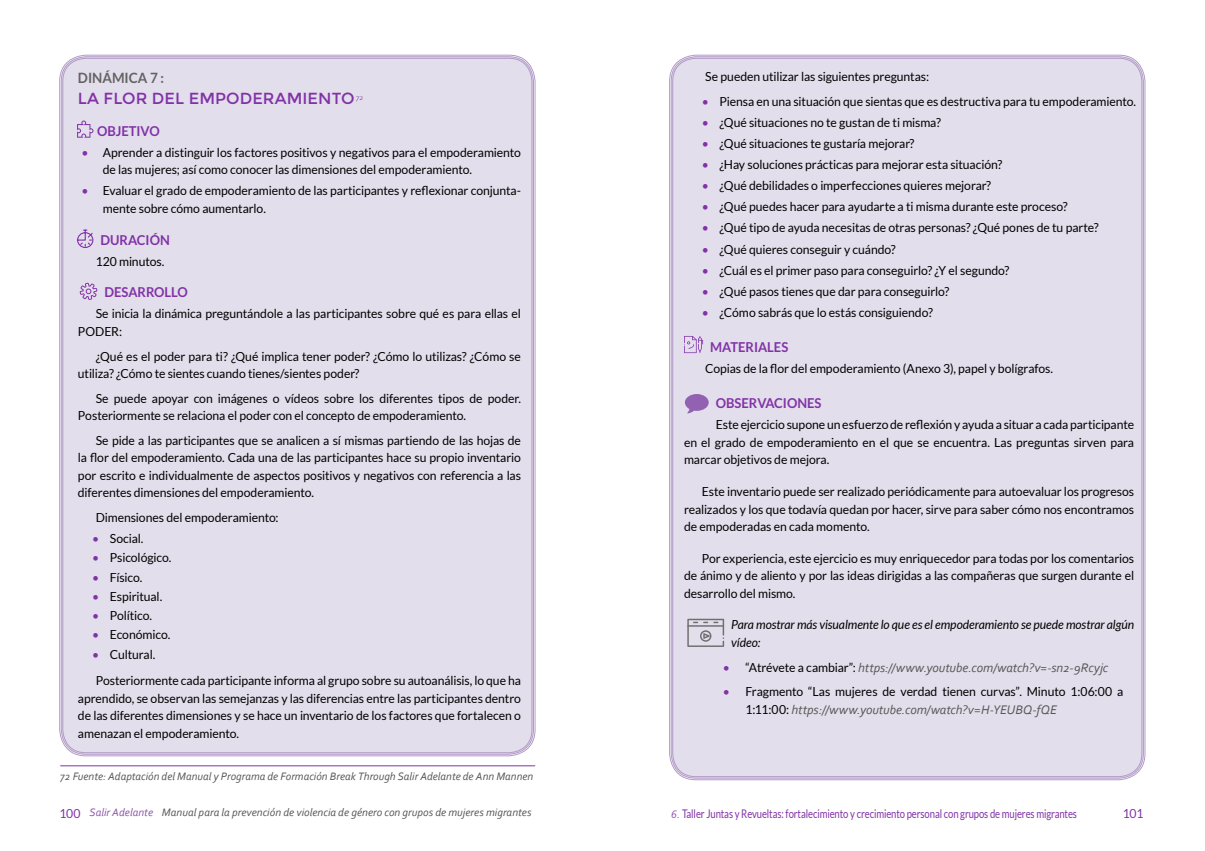
<style>
.page{position:relative;width:1205px;height:851px;background:#fff}
.page>*{position:absolute;margin:0;border:0;box-sizing:border-box;transform-origin:0 0}
.t1{font:16px "Montserrat";letter-spacing:.005em;color:#8132a7}
.t2{font:700 14.25px "Lato";color:#646363;scale:.95 1}
.t3{font:700 13.62px "Lato";color:#8132a7;scale:.95 1}
.t4{font:italic 13px "Corbel";letter-spacing:-.005em;color:#575756}
.t5{font:12.5px/17.5px "Lato";letter-spacing:-.005em;color:#000}
.t6{font:italic 12.5px/17.5px "Lato";letter-spacing:-.005em;color:#000}
.t7{font:12.5px "Lato";color:#8132a7}
.t8{font:11.88px "Lato";letter-spacing:-.01em;color:#8132a7;scale:.8 1}
.t9{font:italic 11.25px "Corbel";color:#575756}
.s1{color:#8132a7}
.s2{font-family:"Lato";font-style:normal;font-size:12.5px;color:#8132a7}
.s3{font-family:"Lato";font-style:normal;font-size:12.5px;color:#000}
.s4{color:#8d55ae}
.s5{font-family:"Corbel";font-style:italic;font-size:11.25px;color:#8d55ae}
</style>
<div class="page">
<div style="left:61px;top:56px;width:473px;height:698px;background:#e3deeb"></div>
<div style="left:670px;top:56px;width:474px;height:722px;background:#e3deeb"></div>
<hr style="left:60px;top:765px;width:475px;height:1px;background:#8132a7">
<svg style="left:77px;top:120px;width:16px;height:18px"></svg>
<svg style="left:77px;top:229px;width:17px;height:19px"></svg>
<svg style="left:80px;top:282px;width:17px;height:18px"></svg>
<svg style="left:684px;top:336px;width:19px;height:17px"></svg>
<svg style="left:685px;top:394px;width:24px;height:19px"></svg>
<svg style="left:687px;top:618px;width:37px;height:28px"></svg>
<p class="t2" style="left:78px;top:70px;width:92px">DINÁMICA 7 :</p>
<p class="t1" style="left:78px;top:89px;width:287px">LA FLOR DEL EMPODERAMIENTO <sup>72</sup></p>
<p class="t3" style="left:97px;top:123px;width:68px">OBJETIVO</p>
<p class="t5" style="left:103px;top:143px;width:420px;text-indent:-21px"><span class="s1">•</span> Aprender a distinguir los factores positivos y negativos para el empoderamiento de las mujeres; así como conocer las dimensiones del empoderamiento.</p>
<p class="t5" style="left:103px;top:182px;width:420px;text-indent:-21px"><span class="s1">•</span> Evaluar el grado de empoderamiento de las participantes y reflexionar conjunta&shy;mente sobre cómo aumentarlo.</p>
<p class="t3" style="left:101px;top:232px;width:74px">DURACIÓN</p>
<p class="t5" style="left:96px;top:252px;width:70px">120 minutos.</p>
<p class="t3" style="left:104px;top:284px;width:89px">DESARROLLO</p>
<p class="t5" style="left:78px;top:305px;width:444px;text-indent:18px">Se inicia la dinámica preguntándole a las participantes sobre qué es para ellas el<br>PODER:</p>
<p class="t5" style="left:78px;top:347px;width:444px;text-indent:18px">¿Qué es el poder para ti? ¿Qué implica tener poder? ¿Cómo lo utilizas? ¿Cómo se utiliza? ¿Cómo te sientes cuando tienes/sientes poder?</p>
<p class="t5" style="left:78px;top:389px;width:444px;text-indent:18px">Se puede apoyar con imágenes o vídeos sobre los diferentes tipos de poder.<br>Posteriormente se relaciona el poder con el concepto de empoderamiento.</p>
<p class="t5" style="left:78px;top:431px;width:444px;text-align:justify;text-indent:18px">Se pide a las participantes que se analicen a sí mismas partiendo de las hojas de la flor del empoderamiento. Cada una de las participantes hace su propio inventario por escrito e individualmente de aspectos positivos y negativos con referencia a las diferentes dimensiones del empoderamiento.</p>
<p class="t5" style="left:96px;top:508px;width:184px">Dimensiones del empoderamiento:</p>
<p class="t5" style="left:92px;top:529px;width:53px"><span class="s1">•</span> Social.</p>
<p class="t5" style="left:92px;top:549px;width:81px"><span class="s1">•</span> Psicológico.</p>
<p class="t5" style="left:92px;top:568px;width:52px"><span class="s1">•</span> Físico.</p>
<p class="t5" style="left:92px;top:587px;width:72px"><span class="s1">•</span> Espiritual.</p>
<p class="t5" style="left:92px;top:606px;width:61px"><span class="s1">•</span> Político.</p>
<p class="t5" style="left:92px;top:626px;width:80px"><span class="s1">•</span> Económico.</p>
<p class="t5" style="left:92px;top:640px;width:430px;line-height:26.4px"><span class="s1">•</span> Cultural.<br>Posteriormente cada participante informa al grupo sobre su autoanálisis, lo que ha</p>
<p class="t5" style="left:78px;top:689px;width:444px;text-align:justify">aprendido, se observan las semejanzas y las diferencias entre las participantes dentro de las diferentes dimensiones y se hace un inventario de los factores que fortalecen o amenazan el empoderamiento.</p>
<p class="t9" style="left:60px;top:769px;width:475px">72 Fuente: Adaptación del Manual y Programa de Formación Break Through Salir Adelante de Ann Mannen</p>
<p class="t5" style="left:705px;top:68px;width:225px">Se pueden utilizar las siguientes preguntas:</p>
<p class="t5" style="left:702px;top:93px;width:436px"><span class="s1">•</span> Piensa en una situación que sientas que es destructiva para tu empoderamiento.</p>
<p class="t5" style="left:702px;top:114px;width:241px"><span class="s1">•</span> ¿Qué situaciones no te gustan de ti misma?</p>
<p class="t5" style="left:702px;top:135px;width:214px"><span class="s1">•</span> ¿Qué situaciones te gustaría mejorar?</p>
<p class="t5" style="left:702px;top:156px;width:302px"><span class="s1">•</span> ¿Hay soluciones prácticas para mejorar esta situación?</p>
<p class="t5" style="left:702px;top:177px;width:291px"><span class="s1">•</span> ¿Qué debilidades o imperfecciones quieres mejorar?</p>
<p class="t5" style="left:702px;top:198px;width:367px"><span class="s1">•</span> ¿Qué puedes hacer para ayudarte a ti misma durante este proceso?</p>
<p class="t5" style="left:702px;top:219px;width:398px"><span class="s1">•</span> ¿Qué tipo de ayuda necesitas de otras personas? ¿Qué pones de tu parte?</p>
<p class="t5" style="left:702px;top:240px;width:196px"><span class="s1">•</span> ¿Qué quieres conseguir y cuándo?</p>
<p class="t5" style="left:702px;top:261px;width:309px"><span class="s1">•</span> ¿Cuál es el primer paso para conseguirlo? ¿Y el segundo?</p>
<p class="t5" style="left:702px;top:282px;width:249px"><span class="s1">•</span> ¿Qué pasos tienes que dar para conseguirlo?</p>
<p class="t5" style="left:702px;top:303px;width:233px"><span class="s1">•</span> ¿Cómo sabrás que lo estás consiguiendo?</p>
<p class="t3" style="left:710px;top:339px;width:84px">MATERIALES</p>
<p class="t5" style="left:705px;top:359px;width:349px">Copias de la flor del empoderamiento (Anexo 3), papel y bolígrafos.</p>
<p class="t3" style="left:716px;top:395px;width:113px">OBSERVACIONES</p>
<p class="t5" style="left:684px;top:416px;width:452px;text-align:justify;text-indent:32px">Este ejercicio supone un esfuerzo de reflexión y ayuda a situar a cada participante en el grado de empoderamiento en el que se encuentra. Las preguntas sirven para marcar objetivos de mejora.</p>
<p class="t5" style="left:684px;top:482px;width:452px;text-align:justify;text-indent:18px">Este inventario puede ser realizado periódicamente para autoevaluar los progresos realizados y los que todavía quedan por hacer, sirve para saber cómo nos encontramos de empoderadas en cada momento.</p>
<p class="t5" style="left:684px;top:549px;width:452px;text-align:justify;text-indent:18px">Por experiencia, este ejercicio es muy enriquecedor para todas por los comentarios de ánimo y de aliento y por las ideas dirigidas a las compañeras que surgen durante el desarrollo del mismo.</p>
<p class="t6" style="left:731px;top:616px;width:404px">Para mostrar más visualmente lo que es el empoderamiento se puede mostrar algún vídeo:</p>
<p class="t4" style="left:723px;top:659px;width:387px"><span class="s2">•</span> <span class="s3">“Atrévete a cambiar”:</span> https://www.youtube.com/watch?v=-sn2-9Rcyjc</p>
<p class="t5" style="left:723px;top:682px;width:402px"><span class="s1">•</span> Fragmento “Las mujeres de verdad tienen curvas”. Minuto 1:06:00 a</p>
<p class="t4" style="left:745px;top:701px;width:313px"><span class="s3">1:11:00:</span> https://www.youtube.com/watch?v=H-YEUBQ-fQE</p>
<p class="t9" style="left:59px;top:805px;width:474px"><span class="s2">100</span> <span class="s4">Salir Adelante</span> Manual para la prevención de violencia de género con grupos de mujeres migrantes</p>
<p class="t8" style="left:671px;top:806px;width:509px"><span class="s5">6.</span> Taller Juntas y Revueltas: fortalecimiento y crecimiento personal con grupos de mujeres migrantes</p>
<p class="t7" style="left:1123px;top:806px;width:22px">101</p>
</div>
